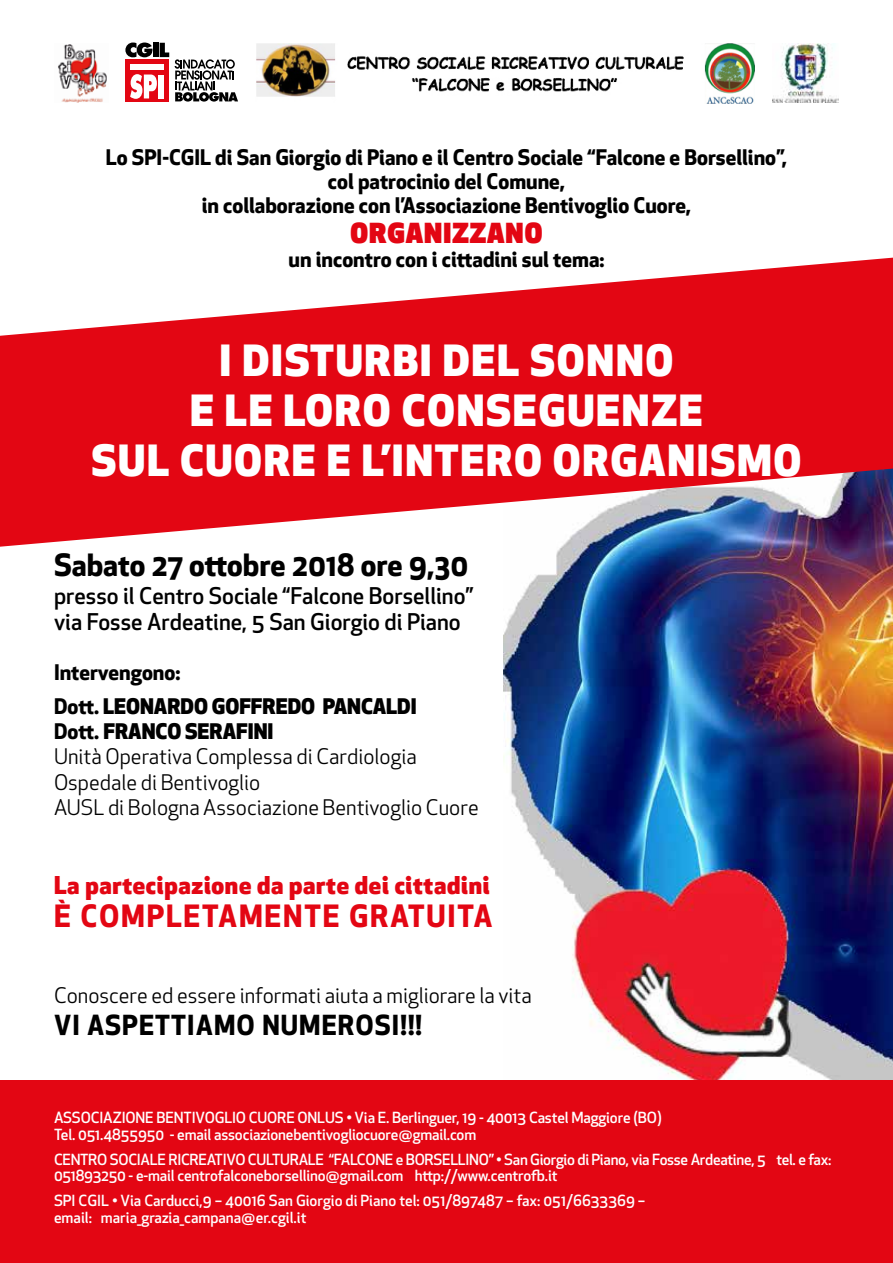
<style>
.page{position:relative;width:893px;height:1263px;background:#fff}
.page>*{position:absolute;margin:0;border:0;box-sizing:border-box;transform-origin:0 0}
.t1{font:800 42px/50.4px "Apex New";letter-spacing:.04em;color:#fff;text-align:center}
.t2{font:700 30px "Apex New";color:#000}
.t3{font:700 30px "Apex New";letter-spacing:.06em;color:#e30613}
.t4{font:700 27px "Apex New";letter-spacing:.04em;color:#000}
.t5{font:900 27px "Apex New";letter-spacing:.04em;color:#e30613}
.t6{font:800 24px "Apex New";letter-spacing:.03em;color:#e30613}
.t7{font:500 22.5px/25.5px "Apex New";color:#000}
.t8{font:700 21px/24px "Apex New";color:#000;text-align:center}
.t9{font:21px/25.2px "Apex New";color:#000}
.t10{font:800 21px/33.8px "Apex New";color:#000}
.t11{font:500 15px/16.5px "Apex New";letter-spacing:-.01em;color:#fff}
.s1{font-weight:700}
.s2{font-weight:800}
</style>
<div class="page">
<img style="left:504px;top:547px;width:389px;height:533px">
<img style="left:256px;top:43px;width:499px;height:60px">
<img style="left:58px;top:44px;width:49px;height:58px">
<img style="left:773px;top:43px;width:66px;height:59px">
<div style="left:126px;top:59px;width:43px;height:43px;background:#e30613"></div>
<div style="left:130px;top:64px;width:34px;height:6px;background:#fff"></div>
<svg style="left:130px;top:74px;width:27px;height:25px"></svg>
<div style="left:158px;top:75px;width:6px;height:23px;background:#fff"></div>
<svg style="left:125px;top:43px;width:27px;height:14px"></svg>
<div style="left:153px;top:43px;width:5px;height:14px;background:#000"></div>
<svg style="left:160px;top:43px;width:9px;height:14px"></svg>
<svg style="left:175px;top:59px;width:63px;height:43px"></svg>
<svg style="left:0;top:258px;width:893px;height:289px;fill:#e30613"></svg>
<div style="left:0;top:1080px;width:893px;height:183px;background:#e30613"></div>
<h3 class="t8" style="left:106px;top:145px;width:683px">Lo SPI-CGIL di San Giorgio di Piano e il Centro Sociale “Falcone e Borsellino”, col patrocinio del Comune,<br>in collaborazione con l’Associazione Bentivoglio Cuore,</h3>
<h3 class="t5" style="left:351px;top:215px;width:193px">ORGANIZZANO</h3>
<h3 class="t8" style="left:288px;top:247px;width:317px">un incontro con i cittadini sul tema:</h3>
<h1 class="t1" style="left:91px;top:334px;width:712px">I DISTURBI DEL SONNO<br>E LE LORO CONSEGUENZE<br>SUL CUORE E L’INTERO ORGANISMO</h1>
<h2 class="t2" style="left:54px;top:543px;width:416px">Sabato 27 ottobre 2018 ore 9,30</h2>
<h3 class="t7" style="left:54px;top:583px;width:421px">presso il Centro Sociale “Falcone Borsellino” via Fosse Ardeatine, 5 San Giorgio di Piano</h3>
<h3 class="t10" style="left:54px;top:655px;width:364px"><span class="s1">Intervengono:<br>Dott.</span> LEONARDO GOFFREDO PANCALDI</h3>
<h3 class="t9" style="left:54px;top:719px;width:426px"><span class="s1">Dott.</span> <span class="s2">FRANCO SERAFINI<br></span>Unità Operativa Complessa di Cardiologia Ospedale di Bentivoglio<br>AUSL di Bologna Associazione Bentivoglio Cuore</h3>
<h3 class="t6" style="left:54px;top:868px;width:437px">La partecipazione da parte dei cittadini</h3>
<h2 class="t3" style="left:54px;top:894px;width:440px">È COMPLETAMENTE GRATUITA</h2>
<h3 class="t9" style="left:54px;top:982px;width:479px">Conoscere ed essere informati aiuta a migliorare la vita</h3>
<h3 class="t4" style="left:54px;top:1005px;width:370px">VI ASPETTIAMO NUMEROSI!!!</h3>
<p class="t11" style="left:54px;top:1109px;width:609px">ASSOCIAZIONE BENTIVOGLIO CUORE ONLUS • Via E. Berlinguer, 19 - 40013 Castel Maggiore (BO)<br>Tel. 051.4855950 - email associazionebentivogliocuore@gmail.com</p>
<p class="t11" style="left:54px;top:1151px;width:779px">CENTRO SOCIALE RICREATIVO CULTURALE “FALCONE e BORSELLINO” • San Giorgio di Piano, via Fosse Ardeatine, 5 tel. e fax:<br>051893250 - e-mail centrofalconeborsellino@gmail.com http://www.centrofb.it</p>
<p class="t11" style="left:54px;top:1192px;width:593px">SPI CGIL • Via Carducci,9 – 40016 San Giorgio di Piano tel: 051/897487 – fax: 051/6633369 – email: maria_grazia_campana@er.cgil.it</p>
</div>
